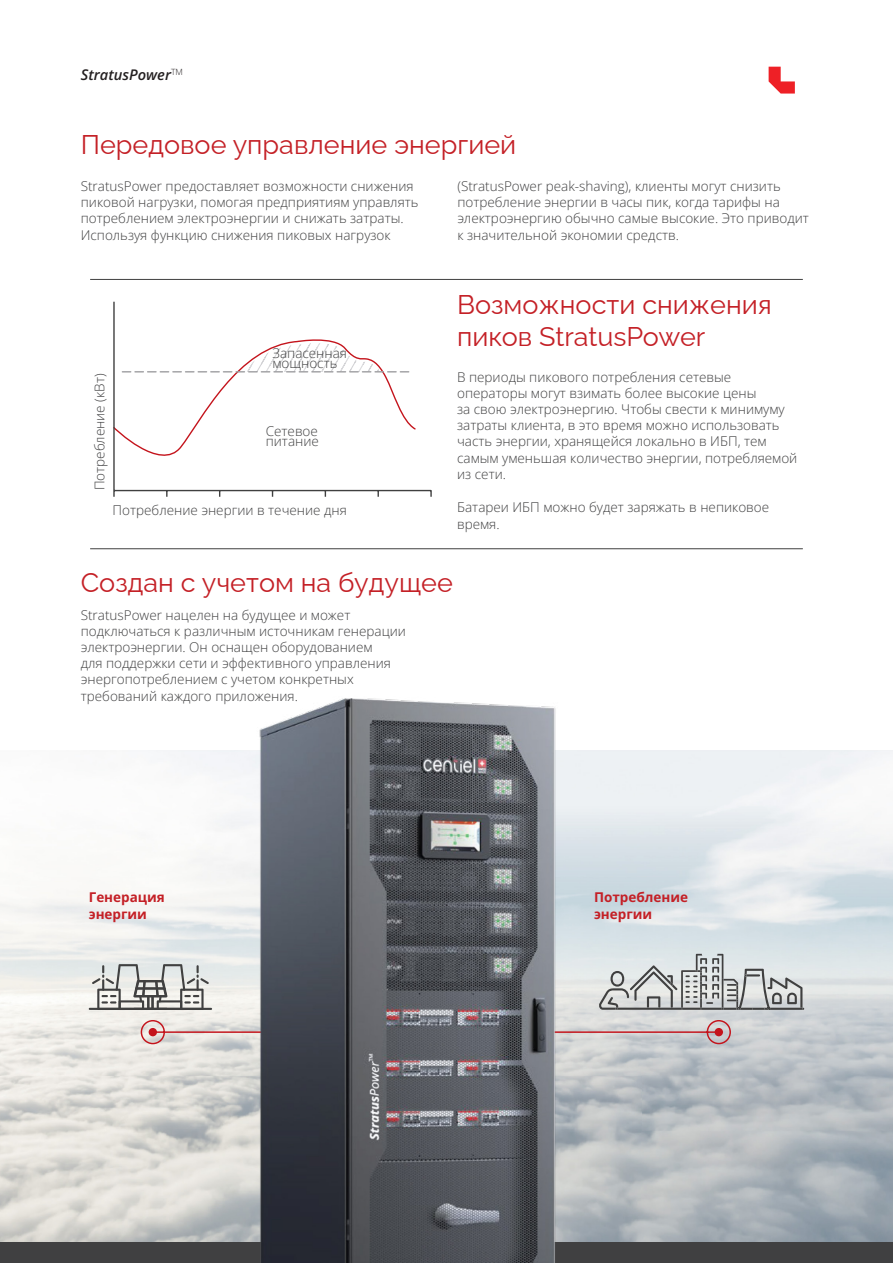
<style>
.page{position:relative;width:893px;height:1263px;background:#fff}
.page>*{position:absolute;margin:0;border:0;box-sizing:border-box;transform-origin:0 0}
.t1{font:27px "Raleway";color:#c42026}
.t2{font:italic 600 14.7px "Open Sans";color:#231f20}
.t3{font:300 13.5px/16.2px "Open Sans";color:#404041}
.t4{font:700 13.5px/16.2px "Open Sans";color:#c42026}
</style>
<div class="page">
<div style="left:0;top:1239px;width:893px;height:24px;background:#404041"></div>
<svg style="left:769px;top:67px;width:26px;height:27px"></svg>
<svg style="left:115px;top:339px;width:301px;height:117px"></svg>
<hr style="left:113px;top:302px;width:2px;height:195px;background:#404040">
<svg style="left:377px;top:491px;width:2px;height:6px"></svg>
<svg style="left:430px;top:490px;width:2px;height:7px"></svg>
<svg style="left:166px;top:491px;width:2px;height:6px"></svg>
<hr style="left:114px;top:490px;width:317px;height:1px;background:#404040">
<hr style="left:90px;top:279px;width:713px;height:1px;background:#404040">
<hr style="left:90px;top:548px;width:713px;height:1px;background:#404040">
<img style="left:1px;top:750px;width:891px;height:491px">
<hr style="left:89px;top:1008px;width:79px;height:2px;background:#404040">
<hr style="left:133px;top:1008px;width:79px;height:2px;background:#404040">
<svg style="left:92px;top:964px;width:117px;height:44px;background:#c0c1bf"></svg>
<svg style="left:599px;top:954px;width:205px;height:57px;background:#c0c4c5"></svg>
<svg style="left:140px;top:1019px;width:592px;height:26px;background:#d5c7c7"></svg>
<div style="left:149px;top:1028px;width:8px;height:8px;background:#c4141c;border-radius:50%"></div>
<div style="left:715px;top:1028px;width:8px;height:8px;background:#c4141c;border-radius:50%"></div>
<img style="left:217px;top:698px;width:377px;height:565px">
<p class="t2" style="left:81px;top:64px;width:104px">StratusPower<sup>TM</sup></p>
<p class="t1" style="left:81px;top:123px;width:437px">Передовое управление энергией</p>
<p class="t3" style="left:81px;top:178px;width:334px">StratusPower предоставляет возможности снижения</p>
<p class="t3" style="left:81px;top:194px;width:339px">пиковой нагрузки, помогая предприятиям управлять потреблением электроэнергии и снижать затраты.</p>
<p class="t3" style="left:81px;top:226px;width:311px">Используя функцию снижения пиковых нагрузок</p>
<p class="t3" style="left:91px;top:490px;width:118px;rotate:-90deg">Потребление (кВт)</p>
<p class="t3" style="left:273px;top:347px;width:76px;line-height:10.5px">Запасенная мощность</p>
<p class="t3" style="left:266px;top:423px;width:54px">Cетевое</p>
<p class="t3" style="left:266px;top:433px;width:55px">питание</p>
<p class="t3" style="left:113px;top:502px;width:236px">Потребление энергии в течение дня</p>
<p class="t3" style="left:457px;top:178px;width:353px">(StratusPower peak-shaving), клиенты могут снизить потребление энергии в часы пик, когда тарифы на электроэнергию обычно самые высокие. Это приводит к значительной экономии средств.</p>
<p class="t1" style="left:457px;top:283px;width:316px">Возможности снижения</p>
<p class="t1" style="left:457px;top:315px;width:250px">пиков StratusPower</p>
<p class="t3" style="left:457px;top:368px;width:276px">В периоды пикового потребления сетевые</p>
<p class="t3" style="left:457px;top:384px;width:301px">операторы могут взимать более высокие цены</p>
<p class="t3" style="left:457px;top:401px;width:329px">за свою электроэнергию. Чтобы свести к минимуму</p>
<p class="t3" style="left:457px;top:417px;width:324px">затраты клиента, в это время можно использовать</p>
<p class="t3" style="left:457px;top:433px;width:311px">часть энергии, хранящейся локально в ИБП, тем</p>
<p class="t3" style="left:457px;top:449px;width:342px">самым уменьшая количество энергии, потребляемой</p>
<p class="t3" style="left:457px;top:465px;width:50px">из сети.</p>
<p class="t3" style="left:457px;top:499px;width:314px">Батареи ИБП можно будет заряжать в непиковое</p>
<p class="t3" style="left:457px;top:515px;width:44px">время.</p>
<p class="t1" style="left:81px;top:561px;width:374px">Создан с учетом на будущее</p>
<p class="t3" style="left:81px;top:606px;width:271px">StratusPower нацелен на будущее и может</p>
<p class="t3" style="left:81px;top:622px;width:327px">подключаться к различным источникам генерации электроэнергии. Он оснащен оборудованием</p>
<p class="t3" style="left:81px;top:655px;width:312px">для поддержки сети и эффективного управления энергопотреблением с учетом конкретных</p>
<p class="t3" style="left:81px;top:687px;width:219px">требований каждого приложения.</p>
<p class="t4" style="left:89px;top:889px;width:78px">Генерация</p>
<p class="t4" style="left:89px;top:905px;width:60px">энергии</p>
<p class="t4" style="left:594px;top:889px;width:96px">Потребление энергии</p>
</div>
